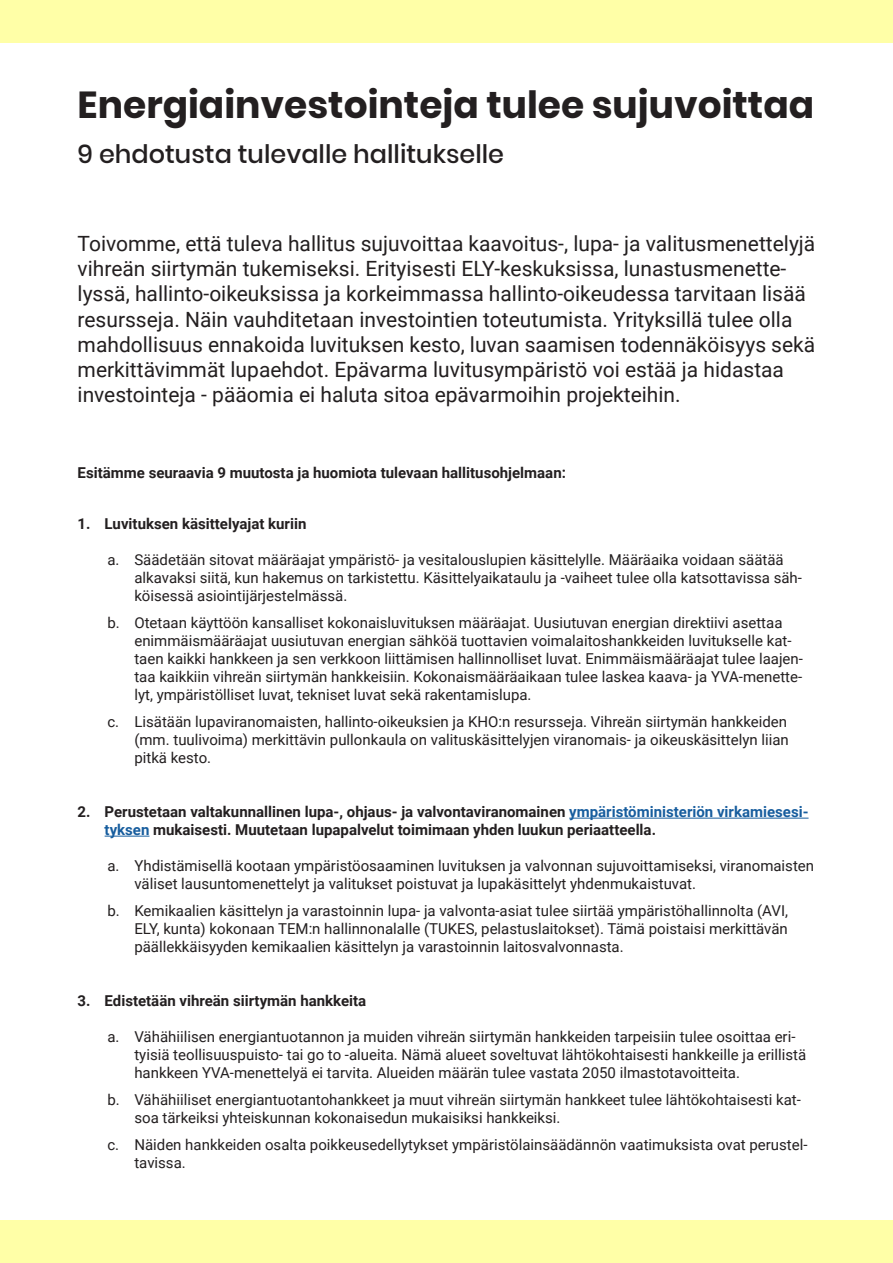
<style>
.page{position:relative;width:893px;height:1263px;background:#fff}
.page>*{position:absolute;margin:0;border:0;box-sizing:border-box;transform-origin:0 0}
.t1{font:700 37.5px "Poppins";color:#231f20}
.t2{font:500 25.5px "Poppins";color:#231f20}
.t3{font:21px/25.2px "Roboto";color:#231f20}
.t4{font:15px/18px "Roboto";color:#231f20}
.t5{font:700 15px/18px "Roboto";color:#231f20}
.s1{color:#175d9e}
</style>
<div class="page">
<hr style="left:569px;top:818px;width:239px;height:1px;background:#175d9e">
<hr style="left:105px;top:836px;width:44px;height:1px;background:#175d9e">
<div style="left:0;top:1220px;width:893px;height:43px;background:#ffffa7"></div>
<div style="left:0;top:0;width:893px;height:43px;background:#ffffa7"></div>
<p class="t1" style="left:78px;top:83px;width:738px">Energiainvestointeja tulee sujuvoittaa</p>
<p class="t2" style="left:78px;top:139px;width:428px">9 ehdotusta tulevalle hallitukselle</p>
<p class="t3" style="left:78px;top:230px;width:739px">Toivomme, että tuleva hallitus sujuvoittaa kaavoitus-, lupa- ja valitusmenettelyjä vihreän siirtymän tukemiseksi. Erityisesti ELY-keskuksissa, lunastusmenette&shy;lyssä, hallinto-oikeuksissa ja korkeimmassa hallinto-oikeudessa tarvitaan lisää resursseja. Näin vauhditetaan investointien toteutumista. Yrityksillä tulee olla mahdollisuus ennakoida luvituksen kesto, luvan saamisen todennäköisyys sekä merkittävimmät lupaehdot. Epävarma luvitusympäristö voi estää ja hidastaa investointeja - pääomia ei haluta sitoa epävarmoihin projekteihin.</p>
<p class="t5" style="left:78px;top:463px;width:490px">Esitämme seuraavia 9 muutosta ja huomiota tulevaan hallitusohjelmaan:</p>
<p class="t5" style="left:78px;top:514px;width:230px">1. Luvituksen käsittelyajat kuriin</p>
<p class="t4" style="left:134px;top:550px;width:669px;text-indent:-27px">a. Säädetään sitovat määräajat ympäristö- ja vesitalouslupien käsittelylle. Määräaika voidaan säätää alkavaksi siitä, kun hakemus on tarkistettu. Käsittelyaikataulu ja -vaiheet tulee olla katsottavissa säh&shy;köisessä asiointijärjestelmässä.</p>
<p class="t4" style="left:134px;top:613px;width:670px;text-indent:-27px">b. Otetaan käyttöön kansalliset kokonaisluvituksen määräajat. Uusiutuvan energian direktiivi asettaa enimmäismääräajat uusiutuvan energian sähköä tuottavien voimalaitoshankkeiden luvitukselle kat&shy;taen kaikki hankkeen ja sen verkkoon liittämisen hallinnolliset luvat. Enimmäismääräajat tulee laajen&shy;taa kaikkiin vihreän siirtymän hankkeisiin. Kokonaismääräaikaan tulee laskea kaava- ja YVA-menette&shy;lyt, ympäristölliset luvat, tekniset luvat sekä rakentamislupa.</p>
<p class="t4" style="left:134px;top:712px;width:656px;text-align:justify;text-indent:-27px">c. Lisätään lupaviranomaisten, hallinto-oikeuksien ja KHO:n resursseja. Vihreän siirtymän hankkeiden (mm. tuulivoima) merkittävin pullonkaula on valituskäsittelyjen viranomais- ja oikeuskäsittelyn liian pitkä kesto.</p>
<p class="t5" style="left:105px;top:802px;width:705px;text-indent:-27px">2. Perustetaan valtakunnallinen lupa-, ohjaus- ja valvontaviranomainen <span class="s1">ympäristöministeriön virkamiesesi&shy;tyksen</span> mukaisesti. Muutetaan lupapalvelut toimimaan yhden luukun periaatteella.</p>
<p class="t4" style="left:134px;top:856px;width:681px;text-indent:-27px">a. Yhdistämisellä kootaan ympäristöosaaminen luvituksen ja valvonnan sujuvoittamiseksi, viranomaisten väliset lausuntomenettelyt ja valitukset poistuvat ja lupakäsittelyt yhdenmukaistuvat.</p>
<p class="t4" style="left:134px;top:901px;width:655px;text-align:justify;text-indent:-27px">b. Kemikaalien käsittelyn ja varastoinnin lupa- ja valvonta-asiat tulee siirtää ympäristöhallinnolta (AVI, ELY, kunta) kokonaan TEM:n hallinnonalalle (TUKES, pelastuslaitokset). Tämä poistaisi merkittävän päällekkäisyyden kemikaalien käsittelyn ja varastoinnin laitosvalvonnasta.</p>
<p class="t5" style="left:78px;top:991px;width:290px">3. Edistetään vihreän siirtymän hankkeita</p>
<p class="t4" style="left:134px;top:1027px;width:673px;text-indent:-27px">a. Vähähiilisen energiantuotannon ja muiden vihreän siirtymän hankkeiden tarpeisiin tulee osoittaa eri&shy;tyisiä teollisuuspuisto- tai go to -alueita. Nämä alueet soveltuvat lähtökohtaisesti hankkeille ja erillistä hankkeen YVA-menettelyä ei tarvita. Alueiden määrän tulee vastata 2050 ilmastotavoitteita.</p>
<p class="t4" style="left:134px;top:1090px;width:668px;text-indent:-27px">b. Vähähiiliset energiantuotantohankkeet ja muut vihreän siirtymän hankkeet tulee lähtökohtaisesti kat&shy;soa tärkeiksi yhteiskunnan kokonaisedun mukaisiksi hankkeiksi.</p>
<p class="t4" style="left:134px;top:1135px;width:675px;text-indent:-27px">c. Näiden hankkeiden osalta poikkeusedellytykset ympäristölainsäädännön vaatimuksista ovat perustel&shy;tavissa.</p>
</div>
